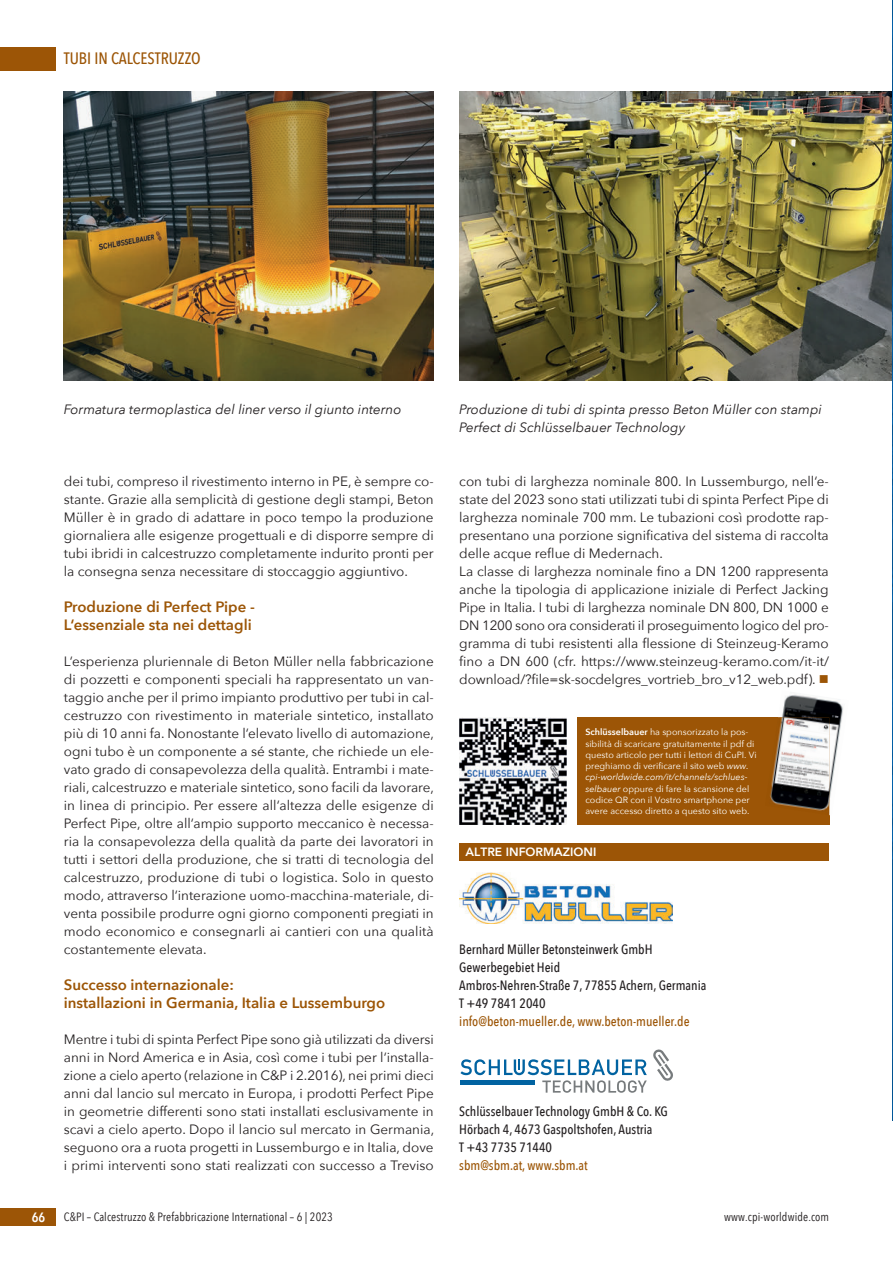
<style>
.page{position:relative;width:893px;height:1263px;background:#fff}
.page>*{position:absolute;margin:0;border:0;box-sizing:border-box;transform-origin:0 0}
.t1{font:500 16.5px "Avenir Next Condensed";color:#9c5506}
.t2{font:600 15px/18px "Avenir Next";color:#9c5506}
.t3{font:13.5px/18px "Avenir Next";color:#231f20;text-align:justify}
.t4{font:500 13.5px/18px "Avenir Next Condensed";color:#231f20}
.t5{font:italic 13.5px/18px "Avenir Next";color:#231f20}
.t6{font:500 13.5px "Avenir Next Condensed";color:#9c5506}
.t7{font:600 13.5px "Avenir Next Condensed";color:#fff}
.t8{font:12px "Avenir Next Condensed";letter-spacing:.01em;color:#231f20}
.t9{font:800 12px "Avenir";color:#fff}
.t10{font:9px/11.2px "Avenir Next";color:#fff}
.s1{color:#9c5506}
.s2{font-weight:600}
.s3{font-style:italic}
</style>
<div class="page">
<div style="left:0;top:47px;width:55px;height:23px;background:#9c5506"></div>
<div style="left:0;top:1208px;width:55px;height:18px;background:#9c5506"></div>
<div style="left:459px;top:843px;width:370px;height:17px;background:#9c5506"></div>
<img style="left:459px;top:873px;width:214px;height:50px">
<div style="left:577px;top:717px;width:252px;height:108px;background:#9c5506"></div>
<img style="left:459px;top:718px;width:107px;height:107px">
<img style="left:782px;top:694px;width:61px;height:121px">
<img style="left:770px;top:717px;width:59px;height:98px">
<img style="left:64px;top:91px;width:370px;height:290px">
<img style="left:459px;top:91px;width:433px;height:289px">
<svg style="left:460px;top:1049px;width:213px;height:44px"></svg>
<div style="left:460px;top:1080px;width:75px;height:5px;background:#0163a1"></div>
<img style="left:892px;top:1px;width:1px;height:1119px">
<p class="t1" style="left:64px;top:49px;width:138px">TUBI IN CALCESTRUZZO</p>
<p class="t5" style="left:64px;top:400px;width:339px">Formatura termoplastica del liner verso il giunto interno</p>
<p class="t5" style="left:459px;top:400px;width:364px">Produzione di tubi di spinta presso Beton Müller con stampi<br>Perfect di Schlüsselbauer Technology</p>
<p class="t3" style="left:64px;top:472px;width:371px">dei tubi, compreso il rivestimento interno in PE, è sempre co&shy;stante. Grazie alla semplicità di gestione degli stampi, Beton Müller è in grado di adattare in poco tempo la produzione giornaliera alle esigenze progettuali e di disporre sempre di tubi ibridi in calcestruzzo completamente indurito pronti per la consegna senza necessitare di stoccaggio aggiuntivo.</p>
<p class="t2" style="left:64px;top:597px;width:193px">Produzione di Perfect Pipe -<br>L‘essenziale sta nei dettagli</p>
<p class="t3" style="left:64px;top:652px;width:372px">L‘esperienza pluriennale di Beton Müller nella fabbricazione di pozzetti e componenti speciali ha rappresentato un van&shy;taggio anche per il primo impianto produttivo per tubi in cal&shy;cestruzzo con rivestimento in materiale sintetico, installato più di 10 anni fa. Nonostante l‘elevato livello di automazione, ogni tubo è un componente a sé stante, che richiede un ele&shy;vato grado di consapevolezza della qualità. Entrambi i mate&shy;riali, calcestruzzo e materiale sintetico, sono facili da lavorare, in linea di principio. Per essere all‘altezza delle esigenze di Perfect Pipe, oltre all‘ampio supporto meccanico è necessa&shy;ria la consapevolezza della qualità da parte dei lavoratori in tutti i settori della produzione, che si tratti di tecnologia del calcestruzzo, produzione di tubi o logistica. Solo in questo modo, attraverso l‘interazione uomo-macchina-materiale, di&shy;venta possibile produrre ogni giorno componenti pregiati in modo economico e consegnarli ai cantieri con una qualità costantemente elevata.</p>
<p class="t2" style="left:64px;top:975px;width:323px">Successo internazionale:<br>installazioni in Germania, Italia e Lussemburgo</p>
<p class="t3" style="left:64px;top:1030px;width:372px">Mentre i tubi di spinta Perfect Pipe sono già utilizzati da diversi anni in Nord America e in Asia, così come i tubi per l‘installa&shy;zione a cielo aperto (relazione in C&amp;P i 2.2016), nei primi dieci anni dal lancio sul mercato in Europa, i prodotti Perfect Pipe in geometrie differenti sono stati installati esclusivamente in scavi a cielo aperto. Dopo il lancio sul mercato in Germania, seguono ora a ruota progetti in Lussemburgo e in Italia, dove i primi interventi sono stati realizzati con successo a Treviso</p>
<p class="t3" style="left:459px;top:472px;width:371px;text-align:left">con tubi di larghezza nominale 800. In Lussemburgo, nell‘e&shy;state del 2023 sono stati utilizzati tubi di spinta Perfect Pipe di larghezza nominale 700 mm. Le tubazioni così prodotte rap&shy;presentano una porzione significativa del sistema di raccolta delle acque reflue di Medernach.<br>La classe di larghezza nominale fino a DN 1200 rappresenta anche la tipologia di applicazione iniziale di Perfect Jacking Pipe in Italia. I tubi di larghezza nominale DN 800, DN 1000 e DN 1200 sono ora considerati il proseguimento logico del pro&shy;gramma di tubi resistenti alla flessione di Steinzeug-Keramo fino a DN 600 (cfr. https://www.steinzeug-keramo.com/it-it/ download/?file=sk-socdelgres_vortrieb_bro_v12_web.pdf). <span class="s1">■</span></p>
<p class="t10" style="left:585px;top:726px;width:173px"><span class="s2">Schlüsselbauer</span> ha sponsorizzato la pos&shy;sibilità di scaricare gratuitamente il pdf di questo articolo per tutti i lettori di CuPI. Vi preghiamo di verificare il sito web <span class="s3">www. cpi-worldwide.com/it/channels/schlues&shy;selbauer</span> oppure di fare la scansione del codice QR con il Vostro smartphone per avere accesso diretto a questo sito web.</p>
<p class="t9" style="left:466px;top:842px;width:132px">ALTRE INFORMAZIONI</p>
<p class="t4" style="left:459px;top:940px;width:249px">Bernhard Müller Betonsteinwerk GmbH<br>Gewerbegebiet Heid<br>Ambros-Nehren-Straße 7, 77855 Achern, Germania<br>T +49 7841 2040</p>
<p class="t6" style="left:459px;top:1013px;width:232px">info@beton-mueller.de, www.beton-mueller.de</p>
<p class="t4" style="left:459px;top:1102px;width:210px">Schlüsselbauer Technology GmbH &amp; Co. KG<br>Hörbach 4, 4673 Gaspoltshofen, Austria<br>T +43 7735 71440</p>
<p class="t6" style="left:459px;top:1157px;width:130px">sbm@sbm.at, www.sbm.at</p>
<p class="t7" style="left:32px;top:1206px;width:15px">66</p>
<p class="t8" style="left:64px;top:1207px;width:271px">C&amp;PI – Calcestruzzo &amp; Prefabbricazione International – 6 | 2023</p>
<p class="t8" style="left:724px;top:1207px;width:107px">www.cpi-worldwide.com</p>
</div>
